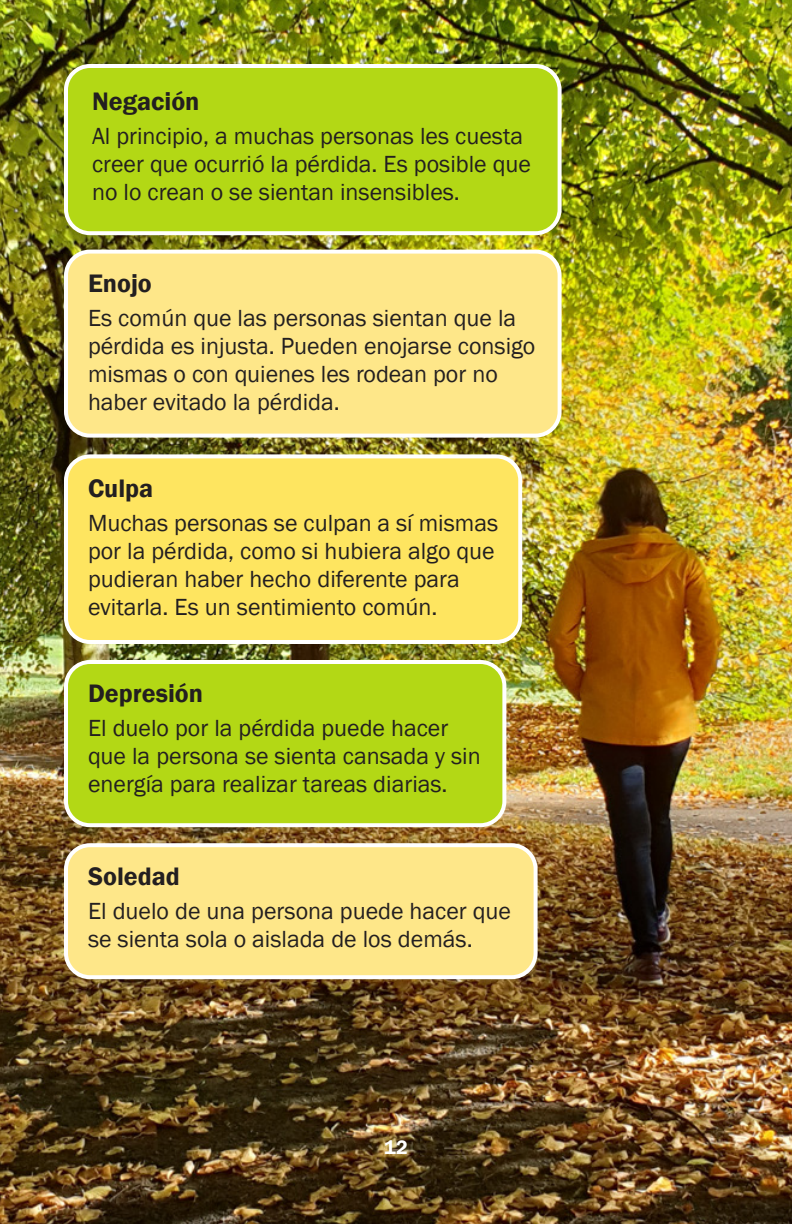
<style>
.page{position:relative;width:792px;height:1224px;background:#fff}
.page>*{position:absolute;margin:0;border:0;box-sizing:border-box;transform-origin:0 0}
.t1{font:600 26px "Franklin Gothic";color:#231f20}
.t2{font:24px/28px "Franklin Gothic";color:#231f20}
.t3{font:600 20px "Franklin Gothic";color:#fff}
</style>
<div class="page">
<img style="left:0;top:0;width:792px;height:1224px">
<div style="left:66px;top:66px;width:494px;height:167px;background:#b3d815;border-radius:24px"></div>
<div style="left:64px;top:64px;width:498px;height:171px;border:4px solid #fff;border-radius:24px"></div>
<div style="left:66px;top:845px;width:470px;height:132px;background:#fee789;border-radius:24px"></div>
<div style="left:64px;top:843px;width:474px;height:136px;border:4px solid #fff;border-radius:24px"></div>
<div style="left:66px;top:662px;width:438px;height:163px;background:#b3d815;border-radius:24px"></div>
<div style="left:64px;top:660px;width:442px;height:167px;border:4px solid #fff;border-radius:24px"></div>
<div style="left:66px;top:456px;width:454px;height:186px;background:#fee560;border-radius:24px"></div>
<div style="left:64px;top:454px;width:458px;height:190px;border:4px solid #fff;border-radius:24px"></div>
<div style="left:66px;top:252px;width:494px;height:184px;background:#fee789;border-radius:24px"></div>
<div style="left:64px;top:250px;width:498px;height:188px;border:4px solid #fff;border-radius:24px"></div>
<h3 class="t1" style="left:92px;top:86px;width:109px">Negación</h3>
<p class="t2" style="left:92px;top:123px;width:440px">Al principio, a muchas personas les cuesta creer que ocurrió la pérdida. Es posible que no lo crean o se sientan insensibles.</p>
<h3 class="t1" style="left:88px;top:267px;width:65px">Enojo</h3>
<p class="t2" style="left:88px;top:304px;width:449px">Es común que las personas sientan que la pérdida es injusta. Pueden enojarse consigo mismas o con quienes les rodean por no haber evitado la pérdida.</p>
<h3 class="t1" style="left:88px;top:472px;width:67px">Culpa</h3>
<p class="t2" style="left:88px;top:509px;width:412px">Muchas personas se culpan a sí mismas por la pérdida, como si hubiera algo que pudieran haber hecho diferente para evitarla. Es un sentimiento común.</p>
<h3 class="t1" style="left:88px;top:678px;width:117px">Depresión</h3>
<p class="t2" style="left:88px;top:715px;width:394px">El duelo por la pérdida puede hacer que la persona se sienta cansada y sin energía para realizar tareas diarias.</p>
<h3 class="t1" style="left:88px;top:861px;width:93px">Soledad</h3>
<p class="t2" style="left:88px;top:898px;width:424px">El duelo de una persona puede hacer que se sienta sola o aislada de los demás.</p>
<p class="t3" style="left:384px;top:1135px;width:25px">12</p>
</div>
